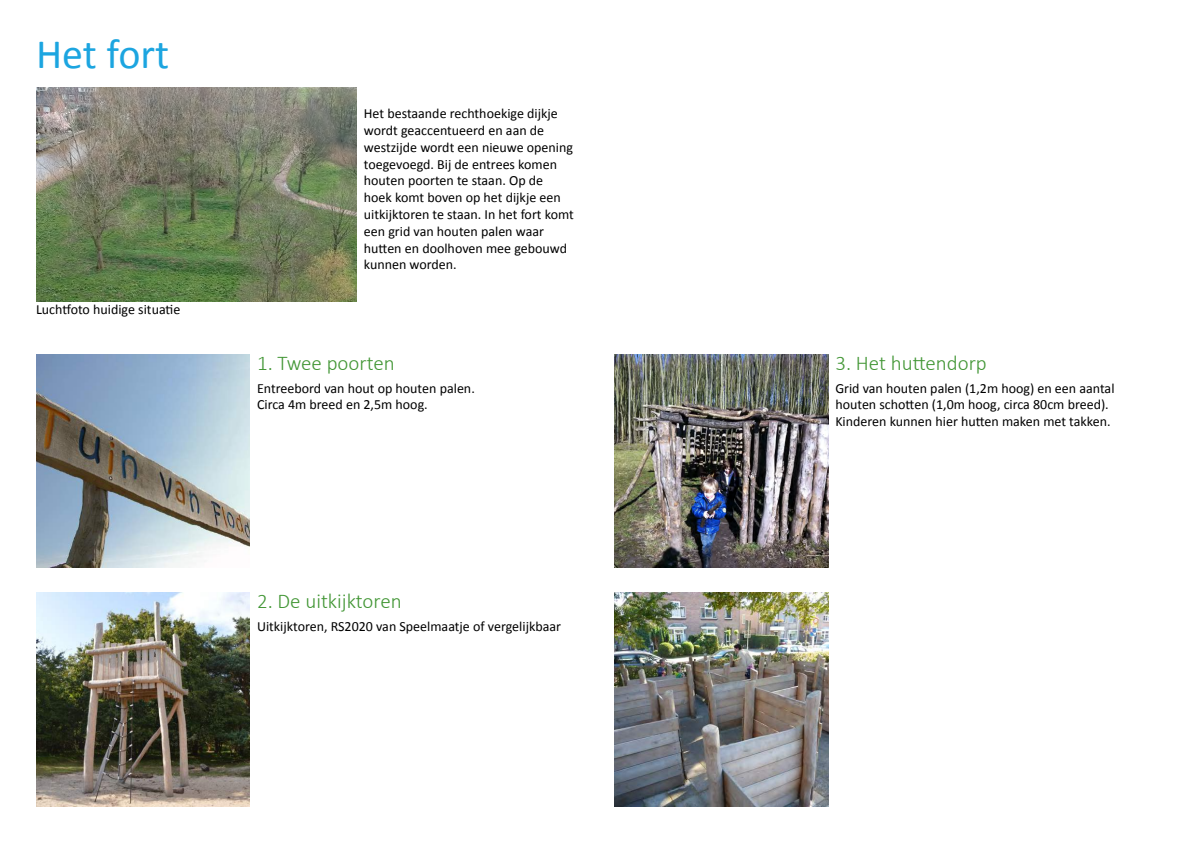
<style>
.page{position:relative;width:1191px;height:842px;background:#fff}
.page>*{position:absolute;margin:0;border:0;box-sizing:border-box;transform-origin:0 0}
.t1{font:42px "Calibri";color:#1ca5e0}
.t2{font:300 21px "Calibri";color:#429635}
.t3{font:14px/16.8px "Calibri";color:#000}
</style>
<div class="page">
<img style="left:614px;top:593px;width:214px;height:213px">
<img style="left:614px;top:354px;width:214px;height:214px">
<img style="left:36px;top:354px;width:214px;height:214px">
<img style="left:36px;top:88px;width:321px;height:214px">
<img style="left:36px;top:593px;width:214px;height:213px">
<h1 class="t1" style="left:36px;top:27px;width:135px">Het fort</h1>
<p class="t3" style="left:36px;top:300px;width:146px">Luchtfoto huidige situatie</p>
<p class="t3" style="left:364px;top:105px;width:211px">Het bestaande rechthoekige dijkje wordt geaccentueerd en aan de westzijde wordt een nieuwe opening toegevoegd. Bij de entrees komen houten poorten te staan. Op de hoek komt boven op het dijkje een uitkijktoren te staan. In het fort komt een grid van houten palen waar hutten en doolhoven mee gebouwd kunnen worden.</p>
<h2 class="t2" style="left:257px;top:350px;width:139px">1. Twee poorten</h2>
<p class="t3" style="left:257px;top:380px;width:219px">Entreebord van hout op houten palen.<br>Circa 4m breed en 2,5m hoog.</p>
<h2 class="t2" style="left:257px;top:588px;width:146px">2. De uitkijktoren</h2>
<p class="t3" style="left:257px;top:618px;width:305px">Uitkijktoren, RS2020 van Speelmaatje of vergelijkbaar</p>
<h2 class="t2" style="left:835px;top:350px;width:153px">3. Het huttendorp</h2>
<p class="t3" style="left:835px;top:380px;width:281px">Grid van houten palen (1,2m hoog) en een aantal houten schotten (1,0m hoog, circa 80cm breed).<br>Kinderen kunnen hier hutten maken met takken.</p>
</div>
